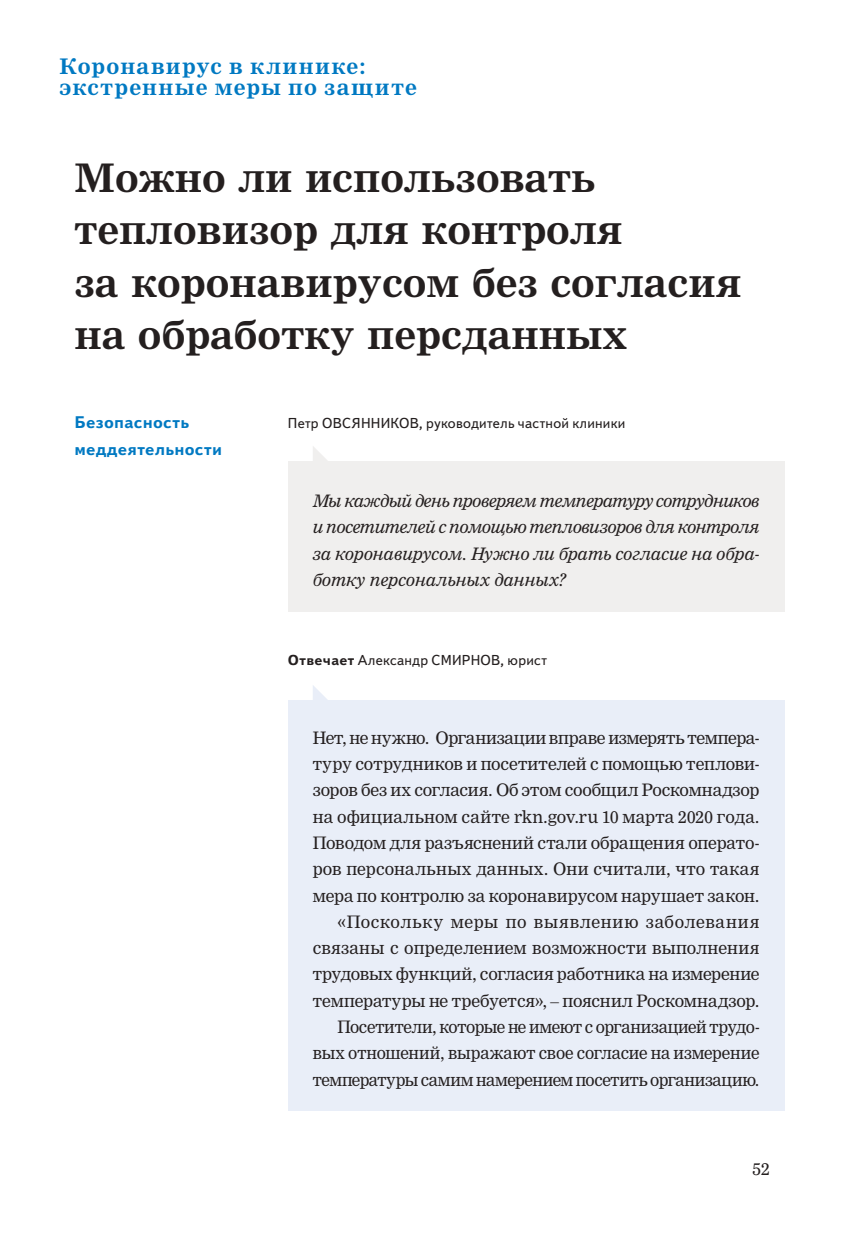
<style>
.page{position:relative;width:844px;height:1241px;background:#fff}
.page>*{position:absolute;margin:0;border:0;box-sizing:border-box;transform-origin:0 0}
.t1{font:700 38.5px/52.5px "Nimrod Cyr";color:#241f1f}
.t2{font:700 21px/21px "Nimrod Cyr";letter-spacing:.065em;color:#0079c2}
.t3{font:16.8px/26.2px "Nimrod Cyr";letter-spacing:-.005em;color:#241f1f;text-align:right}
.t4{font:16.8px/26.2px "Nimrod Cyr MT Inclined";letter-spacing:.005em;color:#241f1f;text-align:justify}
.t5{font:700 16.8px/26.2px "Textbook New";letter-spacing:.015em;color:#0079c2}
.t6{font:14.35px "Textbook New";letter-spacing:.02em;color:#241f1f}
.s1{font-weight:700}
</style>
<div class="page">
<div style="left:288px;top:461px;width:496px;height:150px;background:#f0efee"></div>
<svg style="left:313px;top:446px;width:15px;height:15px"></svg>
<div style="left:288px;top:700px;width:496px;height:410px;background:#e9eef8"></div>
<svg style="left:313px;top:685px;width:15px;height:15px"></svg>
<p class="t2" style="left:60px;top:56px;width:359px">Коронавирус в клинике: экстренные меры по защите</p>
<h1 class="t1" style="left:74px;top:151px;width:668px">Можно ли использовать тепловизор для контроля<br>за коронавирусом без согласия на обработку персданных</h1>
<p class="t5" style="left:74px;top:409px;width:149px">Безопасность меддеятельности</p>
<p class="t6" style="left:288px;top:414px;width:339px">Петр ОВСЯННИКОВ, руководитель частной клиники</p>
<p class="t4" style="left:313px;top:488px;width:448px">Мы каждый день проверяем температуру сотрудников и посетителей с помощью тепловизоров для контроля за коронавирусом. Нужно ли брать согласие на обра&shy;ботку персональных данных?</p>
<p class="t6" style="left:288px;top:651px;width:260px"><span class="s1">Отвечает</span> Александр СМИРНОВ, юрист</p>
<p class="t3" style="left:313px;top:724px;width:448px">Нет, не нужно. Организации вправе измерять темпера&shy;туру сотрудников и посетителей с помощью теплови&shy;зоров без их согласия. Об этом сообщил Роскомнадзор на официальном сайте rkn.gov.ru 10 марта 2020 года.<br>Поводом для разъяснений стали обращения операто&shy;ров персональных данных. Они считали, что такая мера по контролю за коронавирусом нарушает закон. «Поскольку меры по выявлению заболевания связаны с определением возможности выполнения трудовых функций, согласия работника на измерение температуры не требуется», – пояснил Роскомнадзор.<br>Посетители, которые не имеют с организацией трудо&shy;вых отношений, выражают свое согласие на измерение температуры самим намерением посетить организацию.</p>
<p class="t3" style="left:752px;top:1155px;width:18px">52</p>
</div>
